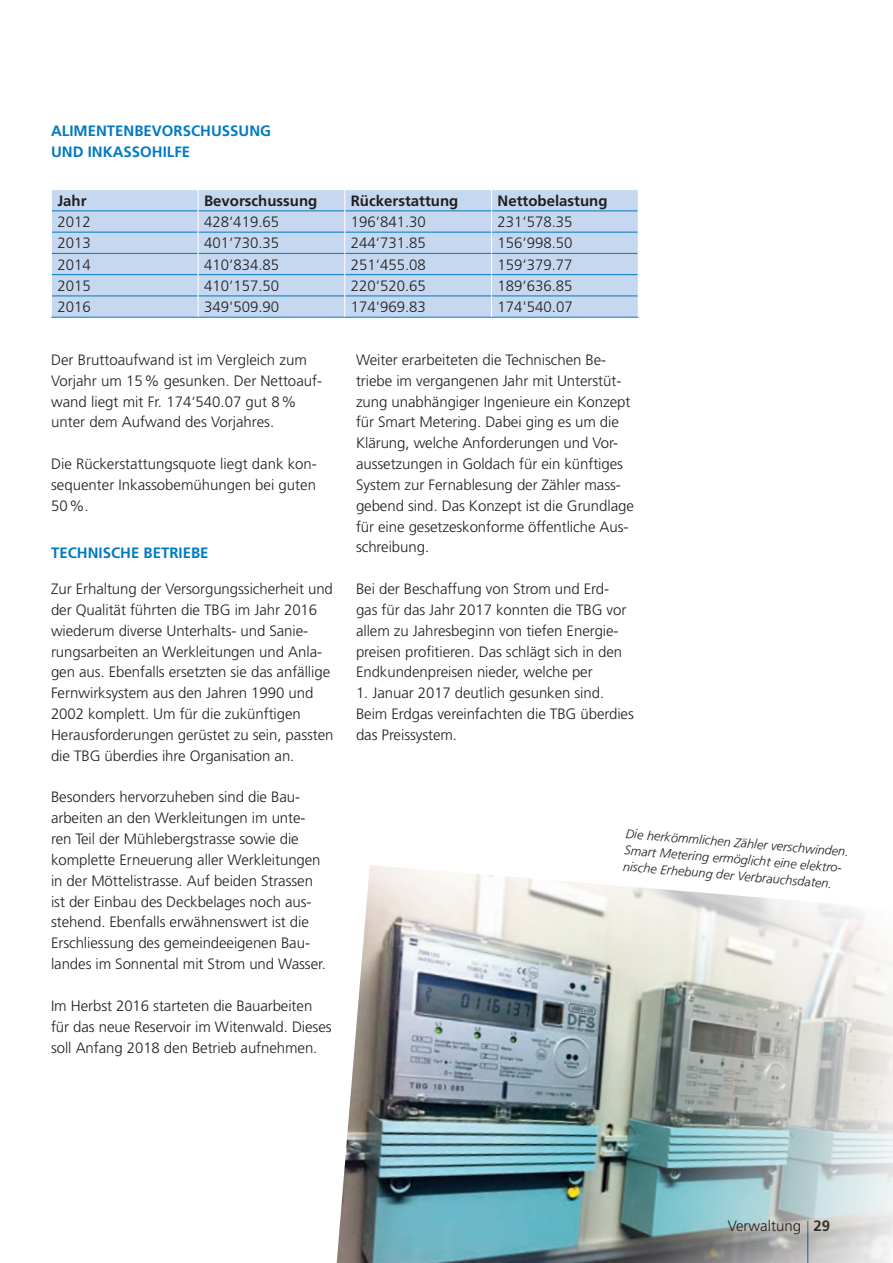
<style>
.page{position:relative;width:893px;height:1263px;background:#fff}
.page>*{position:absolute;margin:0;border:0;box-sizing:border-box;transform-origin:0 0}
.t1{font:300 15px/20.9px "Frutiger LT Std";letter-spacing:-.005em;color:#231f20}
.t2{font:700 15px "Frutiger LT Std";color:#231f20}
.t3{font:700 15px/21.3px "Frutiger";color:#007ac2}
.t4{font:300 15px "Frutiger";color:#231f20}
.t5{font:700 15px "Frutiger LT Std";color:#007ac2}
.t6{font:italic 300 12.75px/16.5px "Frutiger LT Std";color:#231f20}
.s1{font-weight:700}
</style>
<div class="page">
<img style="left:337px;top:865px;width:556px;height:398px">
<div style="left:52px;top:190px;width:586px;height:127px;background:#c6d8ef"></div>
<hr style="left:52px;top:210px;width:146px;height:1px;background:#007ac2">
<hr style="left:198px;top:210px;width:146px;height:1px;background:#007ac2">
<hr style="left:345px;top:210px;width:146px;height:1px;background:#007ac2">
<hr style="left:492px;top:210px;width:146px;height:1px;background:#007ac2">
<hr style="left:52px;top:232px;width:146px;height:1px;background:#007ac2">
<hr style="left:198px;top:232px;width:146px;height:1px;background:#007ac2">
<hr style="left:345px;top:232px;width:146px;height:1px;background:#007ac2">
<hr style="left:492px;top:232px;width:146px;height:1px;background:#007ac2">
<hr style="left:52px;top:253px;width:146px;height:1px;background:#007ac2">
<hr style="left:198px;top:253px;width:146px;height:1px;background:#007ac2">
<hr style="left:345px;top:253px;width:146px;height:1px;background:#007ac2">
<hr style="left:492px;top:253px;width:146px;height:1px;background:#007ac2">
<hr style="left:52px;top:274px;width:146px;height:1px;background:#007ac2">
<hr style="left:198px;top:274px;width:146px;height:1px;background:#007ac2">
<hr style="left:345px;top:274px;width:146px;height:1px;background:#007ac2">
<hr style="left:492px;top:274px;width:146px;height:1px;background:#007ac2">
<hr style="left:52px;top:296px;width:146px;height:1px;background:#007ac2">
<hr style="left:198px;top:296px;width:146px;height:1px;background:#007ac2">
<hr style="left:345px;top:296px;width:146px;height:1px;background:#007ac2">
<hr style="left:492px;top:296px;width:146px;height:1px;background:#007ac2">
<hr style="left:51px;top:317px;width:147px;height:1px;background:#007ac2">
<hr style="left:198px;top:317px;width:147px;height:1px;background:#007ac2">
<hr style="left:345px;top:317px;width:146px;height:1px;background:#007ac2">
<hr style="left:491px;top:317px;width:148px;height:1px;background:#007ac2">
<svg style="left:198px;top:190px;width:1px;height:127px"></svg>
<svg style="left:344px;top:190px;width:1px;height:127px"></svg>
<svg style="left:491px;top:190px;width:1px;height:127px"></svg>
<p class="t3" style="left:51px;top:120px;width:222px">ALIMENTENBEVORSCHUSSUNG<br>UND INKASSOHILFE</p>
<p class="t2" style="left:57px;top:192px;width:31px">Jahr</p>
<p class="t2" style="left:204px;top:192px;width:115px">Bevorschussung</p>
<p class="t2" style="left:351px;top:192px;width:109px">Rückerstattung</p>
<p class="t2" style="left:497px;top:192px;width:112px">Nettobelastung</p>
<p class="t1" style="left:57px;top:212px;width:35px">2012</p>
<p class="t1" style="left:204px;top:212px;width:77px">428‘419.65</p>
<p class="t1" style="left:351px;top:212px;width:77px">196‘841.30</p>
<p class="t1" style="left:498px;top:212px;width:77px">231‘578.35</p>
<p class="t1" style="left:57px;top:233px;width:35px">2013</p>
<p class="t1" style="left:204px;top:233px;width:77px">401‘730.35</p>
<p class="t1" style="left:351px;top:233px;width:77px">244‘731.85</p>
<p class="t1" style="left:498px;top:233px;width:77px">156‘998.50</p>
<p class="t1" style="left:57px;top:254px;width:35px">2014</p>
<p class="t1" style="left:204px;top:254px;width:77px">410‘834.85</p>
<p class="t1" style="left:351px;top:254px;width:77px">251‘455.08</p>
<p class="t1" style="left:498px;top:254px;width:77px">159‘379.77</p>
<p class="t1" style="left:57px;top:275px;width:35px">2015</p>
<p class="t1" style="left:204px;top:275px;width:77px">410‘157.50</p>
<p class="t1" style="left:351px;top:275px;width:77px">220‘520.65</p>
<p class="t1" style="left:498px;top:275px;width:77px">189‘636.85</p>
<p class="t1" style="left:57px;top:297px;width:35px">2016</p>
<p class="t4" style="left:204px;top:299px;width:77px">349'509.90</p>
<p class="t4" style="left:351px;top:299px;width:77px">174'969.83</p>
<p class="t4" style="left:498px;top:299px;width:77px">174'540.07</p>
<p class="t1" style="left:51px;top:349px;width:273px">Der Bruttoaufwand ist im Vergleich zum Vorjahr um 15% gesunken. Der Nettoauf&shy;wand liegt mit Fr. 174‘540.07 gut 8% unter dem Aufwand des Vorjahres.</p>
<p class="t1" style="left:51px;top:454px;width:267px;text-align:justify">Die Rückerstattungsquote liegt dank kon&shy;sequenter Inkassobemühungen bei guten 50%.</p>
<p class="t5" style="left:51px;top:543px;width:159px">TECHNISCHE BETRIEBE</p>
<p class="t1" style="left:51px;top:579px;width:284px">Zur Erhaltung der Versorgungssicherheit und der Qualität führten die TBG im Jahr 2016 wiederum diverse Unterhalts- und Sanie&shy;rungsarbeiten an Werkleitungen und Anla&shy;gen aus. Ebenfalls ersetzten sie das anfällige Fernwirksystem aus den Jahren 1990 und 2002 komplett. Um für die zukünftigen Herausforderungen gerüstet zu sein, passten die TBG überdies ihre Organisation an.</p>
<p class="t1" style="left:51px;top:787px;width:276px">Besonders hervorzuheben sind die Bau&shy;arbeiten an den Werkleitungen im unte&shy;ren Teil der Mühlebergstrasse sowie die komplette Erneuerung aller Werkleitungen in der Möttelistrasse. Auf beiden Strassen ist der Einbau des Deckbelages noch aus&shy;stehend. Ebenfalls erwähnenswert ist die Erschliessung des gemeindeeigenen Bau&shy;landes im Sonnental mit Strom und Wasser.</p>
<p class="t1" style="left:51px;top:995px;width:282px">Im Herbst 2016 starteten die Bauarbeiten für das neue Reservoir im Witenwald. Dieses soll Anfang 2018 den Betrieb aufnehmen.</p>
<p class="t1" style="left:356px;top:349px;width:279px">Weiter erarbeiteten die Technischen Be&shy;triebe im vergangenen Jahr mit Unterstüt&shy;zung unabhängiger Ingenieure ein Konzept für Smart Metering. Dabei ging es um die Klärung, welche Anforderungen und Vor&shy;aussetzungen in Goldach für ein künftiges System zur Fernablesung der Zähler mass&shy;gebend sind. Das Konzept ist die Grundlage für eine gesetzeskonforme öffentliche Aus&shy;schreibung.</p>
<p class="t1" style="left:356px;top:579px;width:272px">Bei der Beschaffung von Strom und Erd&shy;gas für das Jahr 2017 konnten die TBG vor allem zu Jahresbeginn von tiefen Energie&shy;preisen profitieren. Das schlägt sich in den Endkundenpreisen nieder, welche per</p>
<p class="t1" style="left:356px;top:683px;width:279px">1. Januar 2017 deutlich gesunken sind.<br>Beim Erdgas vereinfachten die TBG überdies das Preissystem.</p>
<p class="t6" style="left:627px;top:825px;width:225px;rotate:5deg">Die herkömmlichen Zähler verschwinden.<br>Smart Metering ermöglicht eine elektro&shy;nische Erhebung der Verbrauchsdaten.</p>
<p class="t1" style="left:728px;top:1215px;width:104px">Verwaltung <span class="s1">29</span></p>
</div>
